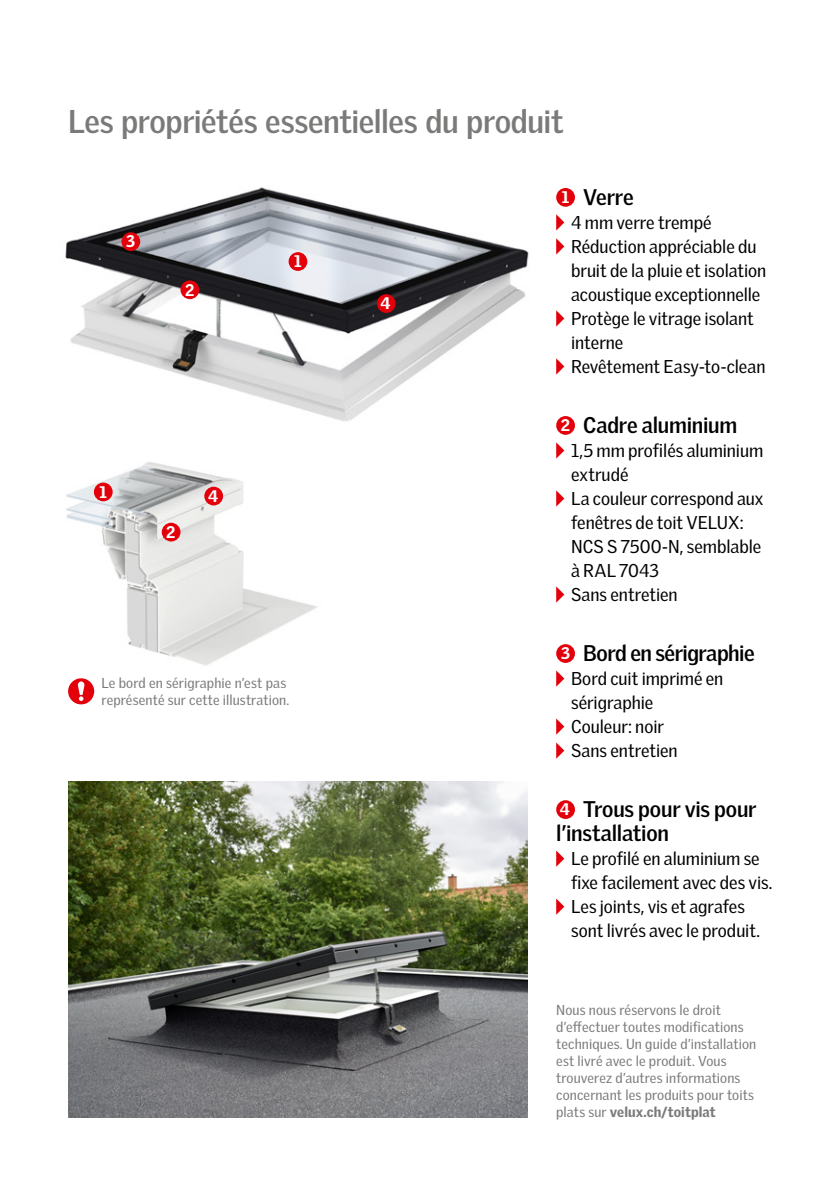
<style>
.page{position:relative;width:840px;height:1191px;background:#fff}
.page>*{position:absolute;margin:0;border:0;box-sizing:border-box;transform-origin:0 0}
.t1{font:700 32px "Velux Gothic";letter-spacing:-.01em;color:#7a7a79}
.t2{font:700 22px/24px "Velux Gothic";letter-spacing:-.01em;color:#000}
.t3{font:18px/24px "Velux Gothic";color:#000}
.t4{font:900 16.4px "Velux Gothic";color:#fff}
.t5{font:14px/17px "Velux Gothic";letter-spacing:.01em;color:#7a7a79}
.s1{font-weight:900;font-size:16.4px;color:#fff}
.s2{font-weight:900}
</style>
<div class="page">
<img style="left:65px;top:187px;width:464px;height:234px">
<img style="left:66px;top:462px;width:251px;height:204px">
<img style="left:68px;top:781px;width:459px;height:336px">
<div style="left:288px;top:252px;width:19px;height:19px;background:#e3000b;border-radius:50%"></div>
<div style="left:94px;top:482px;width:19px;height:19px;background:#e3000b;border-radius:50%"></div>
<div style="left:162px;top:523px;width:18px;height:18px;background:#e3000b;border-radius:50%"></div>
<div style="left:180px;top:280px;width:19px;height:19px;background:#e3000b;border-radius:50%"></div>
<div style="left:121px;top:232px;width:19px;height:19px;background:#e3000b;border-radius:50%"></div>
<div style="left:376px;top:294px;width:19px;height:19px;background:#e3000b;border-radius:50%"></div>
<div style="left:204px;top:487px;width:19px;height:18px;background:#e3000b;border-radius:50%"></div>
<div style="left:68px;top:678px;width:26px;height:26px;background:#e3000b;border-radius:50%"></div>
<svg style="left:77px;top:681px;width:8px;height:20px"></svg>
<div style="left:556px;top:188px;width:18px;height:19px;background:#e3000b;border-radius:50%"></div>
<svg style="left:556px;top:214px;width:8px;height:16px"></svg>
<svg style="left:556px;top:238px;width:8px;height:16px"></svg>
<svg style="left:556px;top:310px;width:8px;height:16px"></svg>
<svg style="left:556px;top:358px;width:8px;height:16px"></svg>
<div style="left:556px;top:644px;width:18px;height:19px;background:#e3000b;border-radius:50%"></div>
<svg style="left:556px;top:670px;width:8px;height:16px"></svg>
<svg style="left:556px;top:718px;width:8px;height:16px"></svg>
<svg style="left:556px;top:742px;width:8px;height:16px"></svg>
<div style="left:556px;top:416px;width:18px;height:19px;background:#e3000b;border-radius:50%"></div>
<svg style="left:556px;top:442px;width:8px;height:16px"></svg>
<svg style="left:556px;top:490px;width:8px;height:16px"></svg>
<svg style="left:556px;top:586px;width:8px;height:16px"></svg>
<div style="left:556px;top:800px;width:18px;height:19px;background:#e3000b;border-radius:50%"></div>
<svg style="left:556px;top:850px;width:8px;height:16px"></svg>
<svg style="left:556px;top:898px;width:8px;height:16px"></svg>
<h1 class="t1" style="left:68px;top:101px;width:496px">Les propriétés essentielles du produit</h1>
<p class="t4" style="left:126px;top:231px;width:10px">3</p>
<p class="t4" style="left:185px;top:279px;width:11px">2</p>
<p class="t4" style="left:99px;top:481px;width:9px">1</p>
<p class="t4" style="left:166px;top:521px;width:11px">2</p>
<p class="t4" style="left:208px;top:485px;width:12px">4</p>
<p class="t4" style="left:294px;top:251px;width:9px">1</p>
<p class="t5" style="left:101px;top:674px;width:189px">Le bord en sérigraphie n’est pas représenté sur cette illustration.</p>
<p class="t4" style="left:380px;top:293px;width:12px">4</p>
<p class="t2" style="left:561px;top:185px;width:73px"><span class="s1">1</span> Verre</p>
<p class="t3" style="left:570px;top:210px;width:197px">4 mm verre trempé<br>Réduction appréciable du bruit de la pluie et isolation acoustique exceptionnelle<br>Protège le vitrage isolant interne<br>Revêtement Easy-to-clean</p>
<p class="t2" style="left:560px;top:413px;width:178px"><span class="s1">2</span> Cadre aluminium</p>
<p class="t3" style="left:570px;top:438px;width:194px">1,5 mm profilés aluminium extrudé<br>La couleur correspond aux fenêtres de toit VELUX:<br>NCS S 7500-N, semblable à RAL 7043<br>Sans entretien</p>
<p class="t2" style="left:560px;top:641px;width:195px"><span class="s1">3</span> Bord en sérigraphie</p>
<p class="t3" style="left:570px;top:666px;width:154px">Bord cuit imprimé en sérigraphie<br>Couleur: noir<br>Sans entretien</p>
<p class="t2" style="left:556px;top:797px;width:202px"><span class="s1">4</span> Trous pour vis pour l’installation</p>
<p class="t3" style="left:570px;top:846px;width:203px">Le profilé en aluminium se fixe facilement avec des vis.<br>Les joints, vis et agrafes sont livrés avec le produit.</p>
<p class="t5" style="left:556px;top:1001px;width:201px">Nous nous réservons le droit d’effectuer toutes modifications techniques. Un guide d’installation est livré avec le produit. Vous trouverez d’autres informations concernant les produits pour toits plats sur <span class="s2">velux.ch/toitplat</span></p>
</div>
